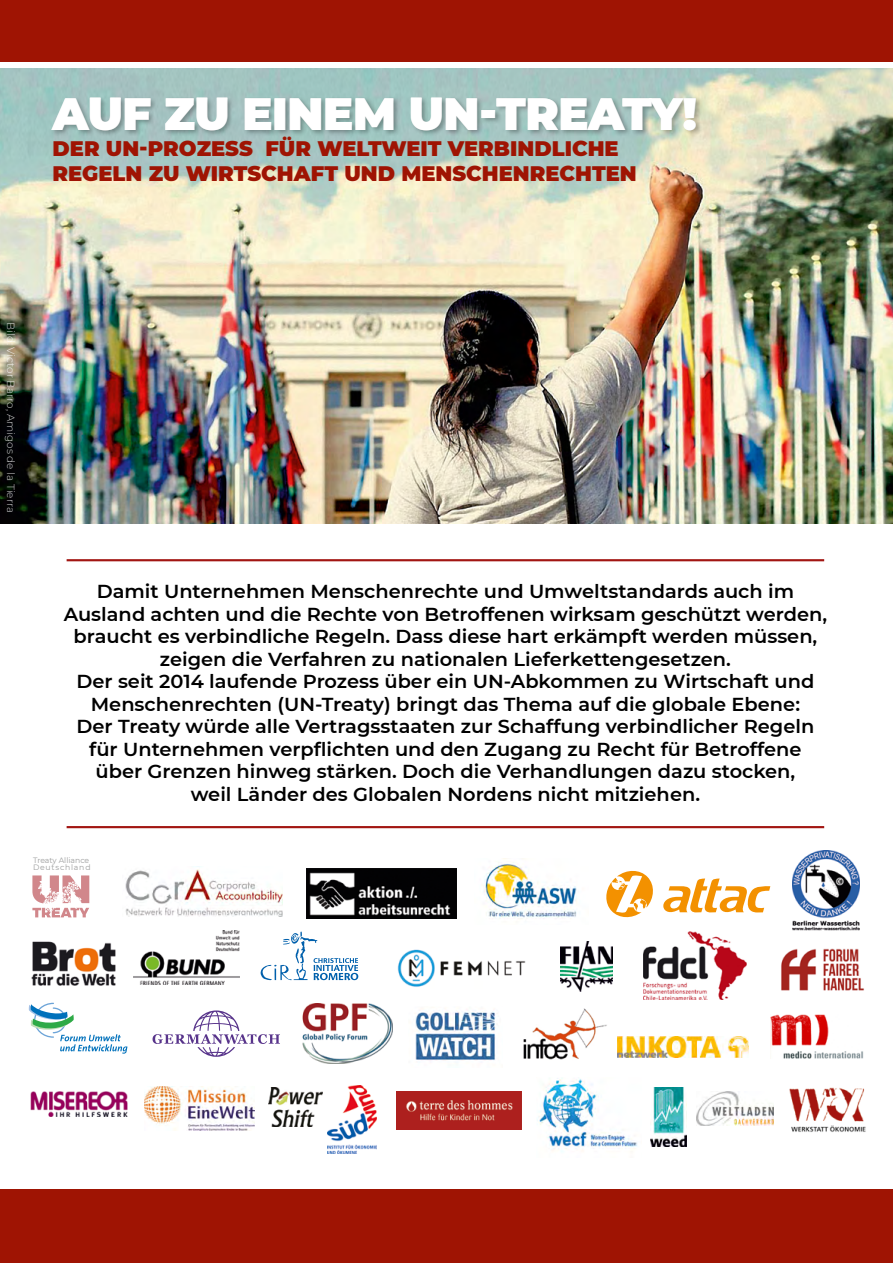
<style>
.page{position:relative;width:893px;height:1263px;background:#fff}
.page>*{position:absolute;margin:0;border:0;box-sizing:border-box;transform-origin:0 0}
.t1{font:900 45px "Montserrat";letter-spacing:-.01em;color:#fff}
.t2{font:900 21px "Montserrat";color:#9f1403}
.t3{font:600 18.75px/22.5px "Montserrat";color:#000;text-align:center}
.t4{font:300 10.5px "Montserrat";color:#fff}
.t5{font:7.8px "Montserrat";color:#9c9d9d}
.t6{font:7.8px "Montserrat";letter-spacing:.1em;color:#9c9d9d}
</style>
<div class="page">
<img style="left:537px;top:1078px;width:101px;height:74px">
<div style="left:0;top:1190px;width:893px;height:73px;background:#9f1403"></div>
<img style="left:0;top:69px;width:893px;height:455px">
<div style="left:0;top:0;width:893px;height:62px;background:#9f1403"></div>
<div style="left:51px;top:97px;width:653px;height:41px;background:#000;opacity:.28"></div>
<hr style="left:67px;top:559px;width:757px;height:2px;background:#a21612">
<hr style="left:67px;top:826px;width:757px;height:2px;background:#a21612">
<img style="left:125px;top:866px;width:157px;height:50px">
<svg style="left:32px;top:875px;width:57px;height:42px"></svg>
<img style="left:31px;top:941px;width:85px;height:45px">
<svg style="left:606px;top:870px;width:164px;height:48px"></svg>
<svg style="left:261px;top:932px;width:97px;height:48px"></svg>
<img style="left:133px;top:930px;width:106px;height:54px">
<img style="left:793px;top:850px;width:67px;height:81px">
<img style="left:307px;top:868px;width:149px;height:51px">
<img style="left:483px;top:858px;width:94px;height:61px">
<img style="left:302px;top:1003px;width:91px;height:60px">
<img style="left:560px;top:941px;width:53px;height:50px">
<img style="left:643px;top:932px;width:104px;height:68px">
<img style="left:781px;top:948px;width:83px;height:43px">
<svg style="left:29px;top:1003px;width:98px;height:51px"></svg>
<img style="left:617px;top:1037px;width:132px;height:21px">
<svg style="left:153px;top:1010px;width:127px;height:47px"></svg>
<img style="left:415px;top:1010px;width:81px;height:51px">
<img style="left:523px;top:1008px;width:84px;height:52px">
<img style="left:650px;top:1087px;width:37px;height:59px">
<img style="left:30px;top:1091px;width:97px;height:26px">
<img style="left:328px;top:1086px;width:48px;height:68px">
<img style="left:269px;top:1088px;width:53px;height:38px">
<img style="left:770px;top:1014px;width:93px;height:44px">
<img style="left:145px;top:1086px;width:109px;height:44px">
<img style="left:697px;top:1091px;width:76px;height:34px">
<img style="left:396px;top:1092px;width:126px;height:37px">
<img style="left:789px;top:1087px;width:77px;height:45px">
<img style="left:397px;top:949px;width:129px;height:38px">
<p class="t1" style="left:53px;top:81px;width:646px">AUF ZU EINEM UN-TREATY!</p>
<p class="t2" style="left:53px;top:132px;width:568px">DER UN-PROZESS FÜR WELTWEIT VERBINDLICHE</p>
<p class="t2" style="left:53px;top:158px;width:586px">REGELN ZU WIRTSCHAFT UND MENSCHENRECHTEN</p>
<p class="t4" style="left:18px;top:322px;width:192px;rotate:90deg">Bild: Victor Barro, Amigos de la Tierra</p>
<p class="t3" style="left:64px;top:579px;width:765px">Damit Unternehmen Menschenrechte und Umweltstandards auch im<br>Ausland achten und die Rechte von Betroffenen wirksam geschützt werden, braucht es verbindliche Regeln. Dass diese hart erkämpft werden müssen,</p>
<p class="t3" style="left:160px;top:647px;width:572px">zeigen die Verfahren zu nationalen Lieferkettengesetzen.</p>
<p class="t3" style="left:76px;top:669px;width:739px">Der seit 2014 laufende Prozess über ein UN-Abkommen zu Wirtschaft und<br>Menschenrechten (UN-Treaty) bringt das Thema auf die globale Ebene:</p>
<p class="t3" style="left:77px;top:714px;width:739px">Der Treaty würde alle Vertragsstaaten zur Schaffung verbindlicher Regeln für Unternehmen verpflichten und den Zugang zu Recht für Betroffene über Grenzen hinweg stärken. Doch die Verhandlungen dazu stocken,</p>
<p class="t3" style="left:191px;top:782px;width:511px">weil Länder des Globalen Nordens nicht mitziehen.</p>
<p class="t5" style="left:33px;top:855px;width:58px">Treaty Alliance</p>
<p class="t6" style="left:33px;top:862px;width:59px">Deutschland</p>
</div>
